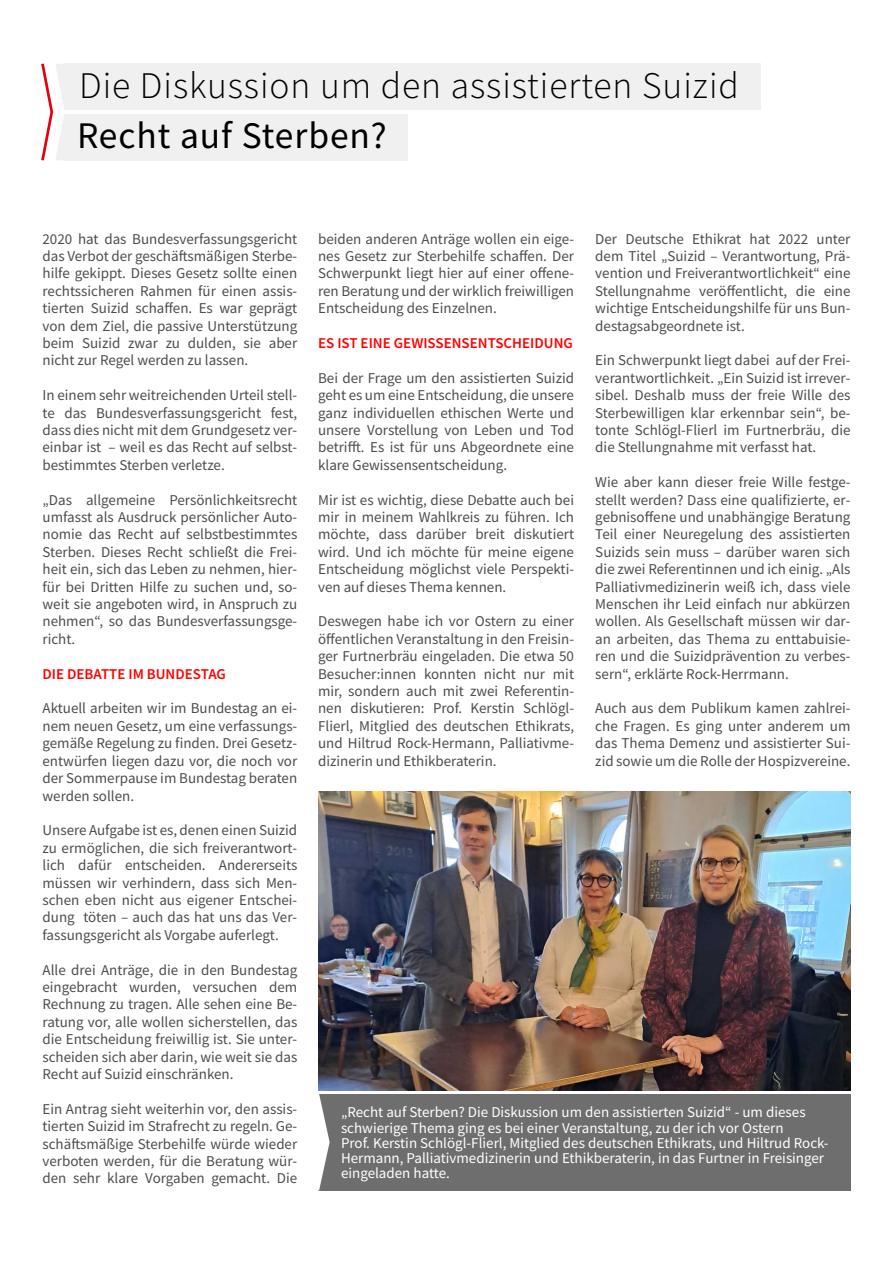
<style>
.page{position:relative;width:893px;height:1263px;background:#fff}
.page>*{position:absolute;margin:0;border:0;box-sizing:border-box;transform-origin:0 0}
.t1{font:300 37.5px "Source Sans Pro";letter-spacing:.025em;color:#000}
.t2{font:37.5px "Source Sans Pro";letter-spacing:.025em;color:#000}
.t3{font:15px/17.4px "Source Sans Pro";color:#4d4d4d;text-align:justify}
.t4{font:15px/15px "Source Sans Pro";color:#fff}
.t5{font:600 15px "Source Sans Pro";color:#f00}
</style>
<div class="page">
<img style="left:318px;top:791px;width:532px;height:300px">
<div style="left:318px;top:1094px;width:532px;height:96px;background:#6e6e6e"></div>
<svg style="left:318px;top:1094px;width:13px;height:97px"></svg>
<div style="left:64px;top:64px;width:697px;height:46px;background:#f0f0f0"></div>
<div style="left:64px;top:114px;width:344px;height:46px;background:#f0f0f0"></div>
<svg style="left:41px;top:63px;width:32px;height:98px"></svg>
<h1 class="t1" style="left:79px;top:70px;width:661px">Die Diskussion um den assistierten Suizid</h1>
<h1 class="t2" style="left:77px;top:120px;width:311px">Recht auf Sterben?</h1>
<p class="t3" style="left:43px;top:231px;width:256px">2020 hat das Bundesverfassungsgericht das Verbot der geschäftsmäßigen Sterbe&shy;hilfe gekippt. Dieses Gesetz sollte einen rechtssicheren Rahmen für einen assis&shy;tierten Suizid schaffen. Es war geprägt von dem Ziel, die passive Unterstützung beim Suizid zwar zu dulden, sie aber nicht zur Regel werden zu lassen.</p>
<p class="t3" style="left:43px;top:388px;width:256px">In einem sehr weitreichenden Urteil stell&shy;te das Bundesverfassungsgericht fest, dass dies nicht mit dem Grundgesetz ver&shy;einbar ist – weil es das Recht auf selbst&shy;bestimmtes Sterben verletze.</p>
<p class="t3" style="left:43px;top:492px;width:256px">„Das allgemeine Persönlichkeitsrecht umfasst als Ausdruck persönlicher Auto&shy;nomie das Recht auf selbstbestimmtes Sterben. Dieses Recht schließt die Frei&shy;heit ein, sich das Leben zu nehmen, hier&shy;für bei Dritten Hilfe zu suchen und, so&shy;weit sie angeboten wird, in Anspruch zu nehmen“, so das Bundesverfassungsge&shy;richt.</p>
<p class="t5" style="left:43px;top:667px;width:185px">DIE DEBATTE IM BUNDESTAG</p>
<p class="t3" style="left:43px;top:701px;width:256px">Aktuell arbeiten wir im Bundestag an ei&shy;nem neuen Gesetz, um eine verfassungs&shy;gemäße Regelung zu finden. Drei Gesetz&shy;entwürfen liegen dazu vor, die noch vor der Sommerpause im Bundestag beraten werden sollen.</p>
<p class="t3" style="left:43px;top:823px;width:256px">Unsere Aufgabe ist es, denen einen Suizid zu ermöglichen, die sich freiverantwort&shy;lich dafür entscheiden. Andererseits müssen wir verhindern, dass sich Men&shy;schen eben nicht aus eigener Entschei&shy;dung töten – auch das hat uns das Ver&shy;fassungsgericht als Vorgabe auferlegt.</p>
<p class="t3" style="left:43px;top:962px;width:256px">Alle drei Anträge, die in den Bundestag eingebracht wurden, versuchen dem Rechnung zu tragen. Alle sehen eine Be&shy;ratung vor, alle wollen sicherstellen, das die Entscheidung freiwillig ist. Sie unter&shy;scheiden sich aber darin, wie weit sie das Recht auf Suizid einschränken.</p>
<p class="t3" style="left:43px;top:1101px;width:256px">Ein Antrag sieht weiterhin vor, den assis&shy;tierten Suizid im Strafrecht zu regeln. Ge&shy;schäftsmäßige Sterbehilfe würde wieder verboten werden, für die Beratung wür&shy;den sehr klare Vorgaben gemacht. Die</p>
<p class="t4" style="left:341px;top:1106px;width:489px">„Recht auf Sterben? Die Diskussion um den assistierten Suizid“ - um dieses schwierige Thema ging es bei einer Veranstaltung, zu der ich vor Ostern<br>Prof. Kerstin Schlögl-Flierl, Mitglied des deutschen Ethikrats, und Hiltrud Rock-Hermann, Palliativmedizinerin und Ethikberaterin, in das Furtner in Freisinger eingeladen hatte.</p>
<p class="t3" style="left:318px;top:231px;width:257px">beiden anderen Anträge wollen ein eige&shy;nes Gesetz zur Sterbehilfe schaffen. Der Schwerpunkt liegt hier auf einer offene&shy;ren Beratung und der wirklich freiwilligen Entscheidung des Einzelnen.</p>
<p class="t5" style="left:318px;top:337px;width:256px">ES IST EINE GEWISSENSENTSCHEIDUNG</p>
<p class="t3" style="left:318px;top:370px;width:257px">Bei der Frage um den assistierten Suizid geht es um eine Entscheidung, die unsere ganz individuellen ethischen Werte und unsere Vorstellung von Leben und Tod betrifft. Es ist für uns Abgeordnete eine klare Gewissensentscheidung.</p>
<p class="t3" style="left:318px;top:492px;width:257px">Mir ist es wichtig, diese Debatte auch bei mir in meinem Wahlkreis zu führen. Ich möchte, dass darüber breit diskutiert wird. Und ich möchte für meine eigene Entscheidung möglichst viele Perspekti&shy;ven auf dieses Thema kennen.</p>
<p class="t3" style="left:318px;top:614px;width:257px">Deswegen habe ich vor Ostern zu einer öffentlichen Veranstaltung in den Freisin&shy;ger Furtnerbräu eingeladen. Die etwa 50<br>Besucher:innen konnten nicht nur mit mir, sondern auch mit zwei Referentin&shy;nen diskutieren: Prof. Kerstin Schlögl-Flierl, Mitglied des deutschen Ethikrats, und Hiltrud Rock-Hermann, Palliativme&shy;dizinerin und Ethikberaterin.</p>
<p class="t3" style="left:595px;top:231px;width:257px">Der Deutsche Ethikrat hat 2022 unter dem Titel „Suizid – Verantwortung, Prä&shy;vention und Freiverantwortlichkeit“ eine Stellungnahme veröffentlicht, die eine wichtige Entscheidungshilfe für uns Bun&shy;destagsabgeordnete ist.</p>
<p class="t3" style="left:595px;top:353px;width:257px">Ein Schwerpunkt liegt dabei auf der Frei&shy;verantwortlichkeit. „Ein Suizid ist irrever&shy;sibel. Deshalb muss der freie Wille des Sterbewilligen klar erkennbar sein“, be&shy;tonte Schlögl-Flierl im Furtnerbräu, die die Stellungnahme mit verfasst hat.</p>
<p class="t3" style="left:595px;top:475px;width:257px">Wie aber kann dieser freie Wille festge&shy;stellt werden? Dass eine qualifizierte, er&shy;gebnisoffene und unabhängige Beratung Teil einer Neuregelung des assistierten Suizids sein muss – darüber waren sich die zwei Referentinnen und ich einig. „Als Palliativmedizinerin weiß ich, dass viele Menschen ihr Leid einfach nur abkürzen wollen. Als Gesellschaft müssen wir dar&shy;an arbeiten, das Thema zu enttabuisie&shy;ren und die Suizidprävention zu verbes&shy;sern“, erklärte Rock-Herrmann.</p>
<p class="t3" style="left:595px;top:701px;width:257px">Auch aus dem Publikum kamen zahlrei&shy;che Fragen. Es ging unter anderem um das Thema Demenz und assistierter Sui&shy;zid sowie um die Rolle der Hospizvereine.</p>
</div>
